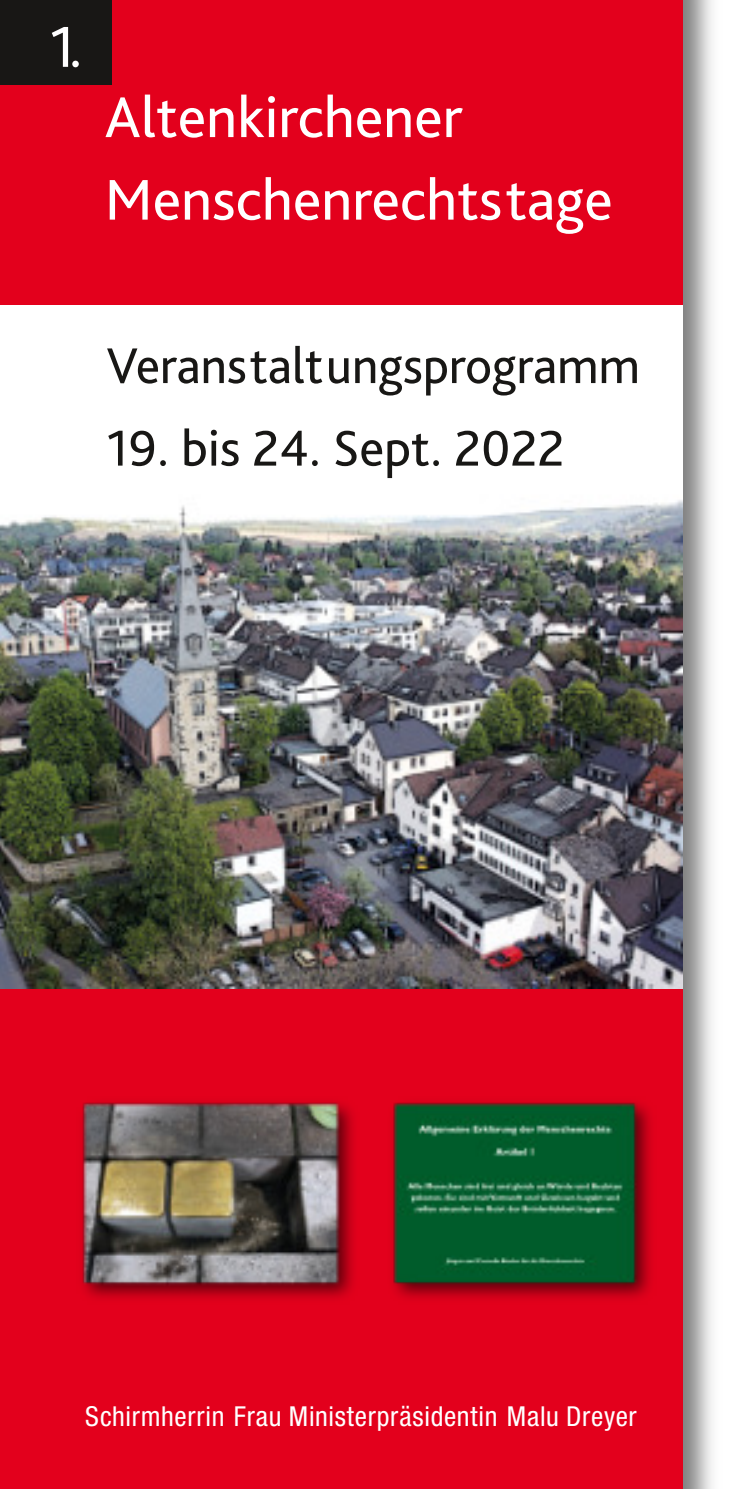
<style>
.page{position:relative;width:745px;height:1489px;background:#fff}
.page>*{position:absolute;margin:0;border:0;box-sizing:border-box;transform-origin:0 0}
.t1{font:60px/82.5px "font 0000000028 b 373 f 4";color:#fff}
.t2{font:52.5px "font 0000000028 b 373 f 4";color:#181715}
.t3{font:condensed 27.5px "Helvetica Neue";letter-spacing:.025em;color:#fff}
</style>
<div class="page">
<img style="left:682px;top:0;width:30px;height:1488px">
<div style="left:0;top:0;width:682px;height:1488px;background:#e3001c"></div>
<img style="left:82px;top:1102px;width:569px;height:197px">
<div style="left:0;top:305px;width:682px;height:675px;background:#fff"></div>
<div style="left:0;top:0;width:112px;height:85px;background:#181715"></div>
<img style="left:0;top:500px;width:682px;height:488px">
<h1 class="t1" style="left:50px;top:4px;width:34px">1.</h1>
<h1 class="t1" style="left:105px;top:74px;width:509px">Altenkirchener<br>Menschenrechtstage</h1>
<h2 class="t2" style="left:106px;top:333px;width:534px">Veranstaltungsprogramm</h2>
<h2 class="t2" style="left:106px;top:415px;width:459px">19. bis 24. Sept. 2022</h2>
<p class="t3" style="left:85px;top:1399px;width:552px">Schirmherrin Frau Ministerpräsidentin Malu Dreyer</p>
</div>
